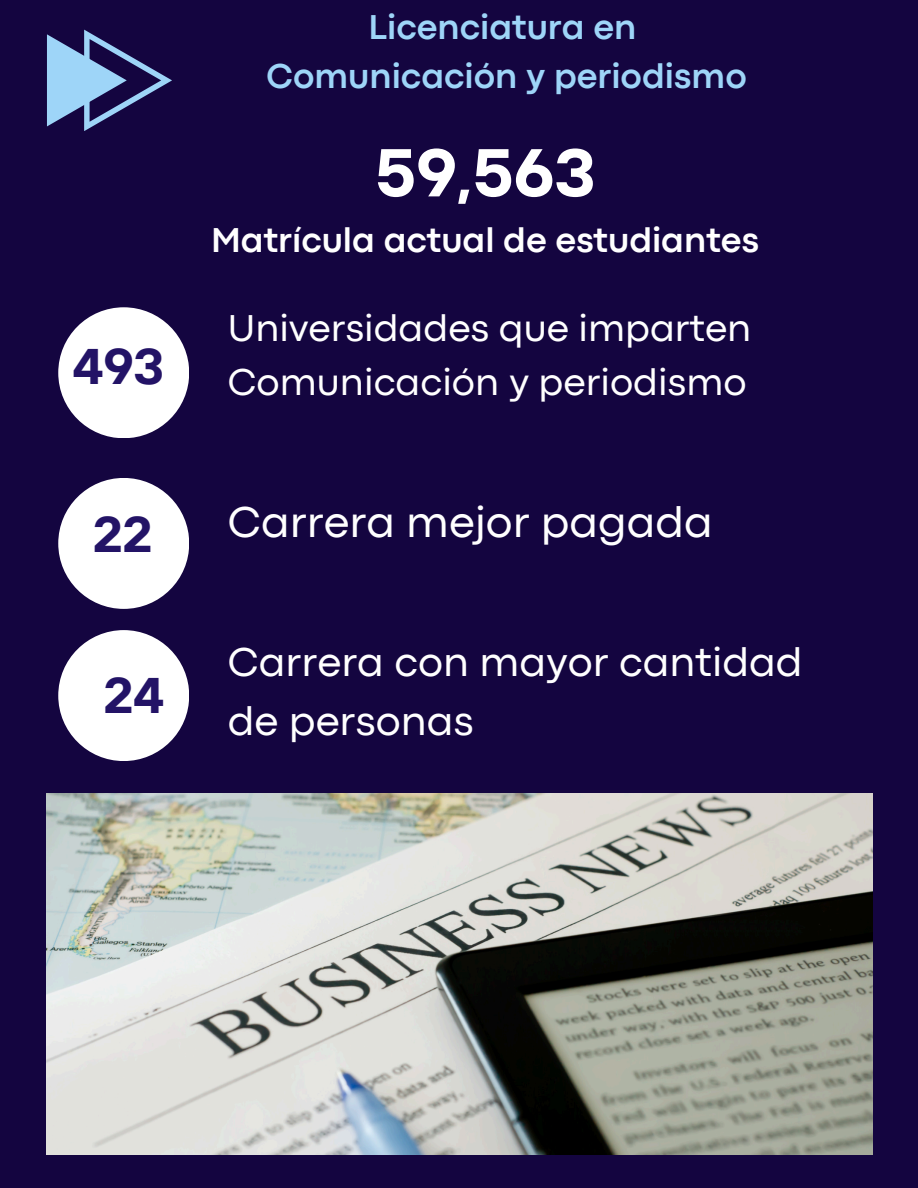
<style>
.page{position:relative;width:918px;height:1188px;background:#140540}
.page>*{position:absolute;margin:0;border:0;box-sizing:border-box;transform-origin:0 0}
.t1{font:700 67.5px "TT Interphases";color:#fff}
.t2{font:700 49.95px "TT Interphases";color:#231366}
.t3{font:45px "Codec Pro";color:#fff}
.t4{font:42px/58.5px "Codec Pro";color:#fff}
.t5{font:39px/54px "Codec Pro";color:#fff}
.t6{font:700 36px "Codec Pro";color:#9ed5f8}
.t7{font:700 36px "Codec Pro";color:#fff}
</style>
<div class="page">
<div style="left:58px;top:307px;width:131px;height:131px;background:#fff;border-radius:50%"></div>
<div style="left:58px;top:478px;width:131px;height:131px;background:#fff;border-radius:50%"></div>
<div style="left:58px;top:630px;width:131px;height:131px;background:#fff;border-radius:50%"></div>
<img style="left:47px;top:794px;width:825px;height:361px">
<svg style="left:47px;top:30px;width:125px;height:101px"></svg>
<p class="t6" style="left:369px;top:14px;width:269px">Licenciatura en</p>
<p class="t6" style="left:267px;top:64px;width:482px">Comunicación y periodismo</p>
<p class="t2" style="left:73px;top:334px;width:93px">493</p>
<p class="t1" style="left:375px;top:129px;width:222px">59,563</p>
<h1 class="t7" style="left:211px;top:227px;width:550px">Matrícula actual de estudiantes</h1>
<h2 class="t5" style="left:228px;top:303px;width:525px">Universidades que imparten<br>Comunicación y periodismo</h2>
<h4 class="t2" style="left:93px;top:502px;width:61px">22</h4>
<p class="t3" style="left:228px;top:506px;width:487px">Carrera mejor pagada</p>
<h3 class="t2" style="left:104px;top:663px;width:62px">24</h3>
<p class="t4" style="left:228px;top:636px;width:576px">Carrera con mayor cantidad de personas</p>
</div>
